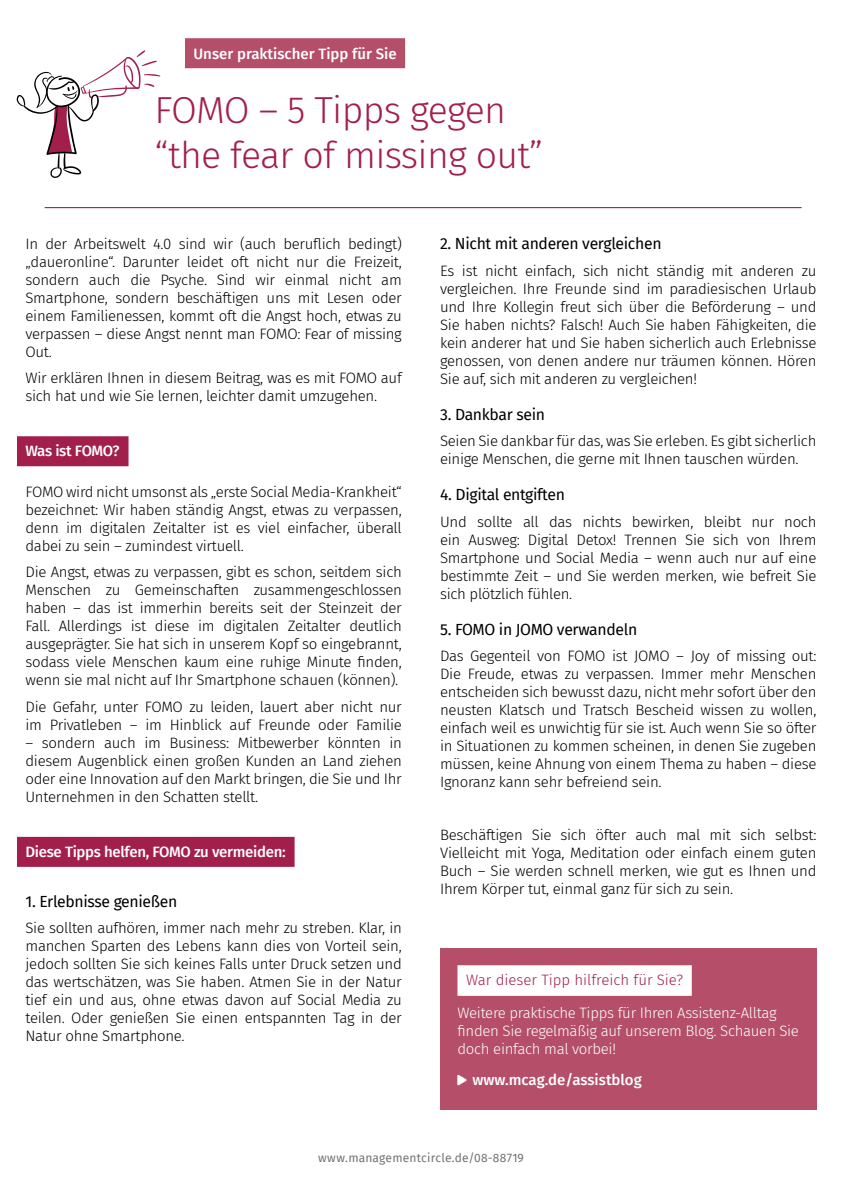
<style>
.page{position:relative;width:842px;height:1178px;background:#fff}
.page>*{position:absolute;margin:0;border:0;box-sizing:border-box;transform-origin:0 0}
.t1{font:300 37.5px/45px "Fira Sans";letter-spacing:-.02em;color:#a21f4c}
.t2{font:15.75px "Fira Sans";letter-spacing:-.02em;color:#000}
.t3{font:300 15px/18px "Fira Sans";letter-spacing:-.02em;color:#000;text-align:justify}
.t4{font:300 15px/18.1px "Fira Sans";letter-spacing:-.02em;color:#fff}
.t5{font:500 15px "Fira Sans";letter-spacing:-.01em;color:#fff}
.t6{font:300 15px "Fira Sans";color:#a21f4c}
.t7{font:500 15px "Fira Sans";letter-spacing:-.03em;color:#fff}
.t8{font:12px "Fira Sans";letter-spacing:.015em;color:#737373}
</style>
<div class="page">
<div style="left:185px;top:38px;width:220px;height:30px;background:#b44e69"></div>
<svg style="left:16px;top:50px;width:145px;height:128px"></svg>
<hr style="left:45px;top:207px;width:756px;height:1px;background:#a21f4c">
<div style="left:440px;top:948px;width:376px;height:162px;background:#b44e69"></div>
<div style="left:457px;top:965px;width:235px;height:31px;background:#fff"></div>
<div style="left:17px;top:436px;width:112px;height:30px;background:#a21f4c"></div>
<div style="left:17px;top:837px;width:278px;height:30px;background:#a21f4c"></div>
<p class="t5" style="left:193px;top:42px;width:205px">Unser praktischer Tipp für Sie</p>
<h1 class="t1" style="left:155px;top:87px;width:390px">FOMO – 5 Tipps gegen “the fear of missing out”</h1>
<p class="t3" style="left:26px;top:234px;width:378px">In der Arbeitswelt 4.0 sind wir (auch beruflich bedingt) „daueronline“. Darunter leidet oft nicht nur die Freizeit, sondern auch die Psyche. Sind wir einmal nicht am Smartphone, sondern beschäftigen uns mit Lesen oder einem Familienessen, kommt oft die Angst hoch, etwas zu verpassen – diese Angst nennt man FOMO: Fear of missing Out.</p>
<p class="t3" style="left:26px;top:369px;width:378px">Wir erklären Ihnen in diesem Beitrag, was es mit FOMO auf sich hat und wie Sie lernen, leichter damit umzugehen.</p>
<p class="t7" style="left:26px;top:439px;width:96px">Was ist FOMO?</p>
<p class="t3" style="left:26px;top:482px;width:378px">FOMO wird nicht umsonst als „erste Social Media-Krankheit“ bezeichnet: Wir haben ständig Angst, etwas zu verpassen, denn im digitalen Zeitalter ist es viel einfacher, überall dabei zu sein – zumindest virtuell.</p>
<p class="t3" style="left:26px;top:563px;width:378px">Die Angst, etwas zu verpassen, gibt es schon, seitdem sich Menschen zu Gemeinschaften zusammengeschlossen haben – das ist immerhin bereits seit der Steinzeit der Fall. Allerdings ist diese im digitalen Zeitalter deutlich ausgeprägter. Sie hat sich in unserem Kopf so eingebrannt, sodass viele Menschen kaum eine ruhige Minute finden, wenn sie mal nicht auf Ihr Smartphone schauen (können).</p>
<p class="t3" style="left:26px;top:697px;width:378px">Die Gefahr, unter FOMO zu leiden, lauert aber nicht nur im Privatleben – im Hinblick auf Freunde oder Familie</p>
<p class="t3" style="left:26px;top:733px;width:378px">– sondern auch im Business: Mitbewerber könnten in diesem Augenblick einen großen Kunden an Land ziehen oder eine Innovation auf den Markt bringen, die Sie und Ihr Unternehmen in den Schatten stellt.</p>
<p class="t5" style="left:26px;top:839px;width:262px">Diese Tipps helfen, FOMO zu vermeiden:</p>
<p class="t2" style="left:26px;top:889px;width:153px">1. Erlebnisse genießen</p>
<p class="t3" style="left:26px;top:919px;width:378px">Sie sollten aufhören, immer nach mehr zu streben. Klar, in manchen Sparten des Lebens kann dies von Vorteil sein, jedoch sollten Sie sich keines Falls unter Druck setzen und das wertschätzen, was Sie haben. Atmen Sie in der Natur tief ein und aus, ohne etwas davon auf Social Media zu teilen. Oder genießen Sie einen entspannten Tag in der Natur ohne Smartphone.</p>
<p class="t2" style="left:440px;top:232px;width:223px">2. Nicht mit anderen vergleichen</p>
<p class="t3" style="left:440px;top:262px;width:378px">Es ist nicht einfach, sich nicht ständig mit anderen zu vergleichen. Ihre Freunde sind im paradiesischen Urlaub und Ihre Kollegin freut sich über die Beförderung – und Sie haben nichts? Falsch! Auch Sie haben Fähigkeiten, die kein anderer hat und Sie haben sicherlich auch Erlebnisse genossen, von denen andere nur träumen können. Hören Sie auf, sich mit anderen zu vergleichen!</p>
<p class="t2" style="left:440px;top:402px;width:106px">3. Dankbar sein</p>
<p class="t3" style="left:440px;top:432px;width:378px">Seien Sie dankbar für das, was Sie erleben. Es gibt sicherlich einige Menschen, die gerne mit Ihnen tauschen würden.</p>
<p class="t2" style="left:440px;top:483px;width:126px">4. Digital entgiften</p>
<p class="t3" style="left:440px;top:512px;width:378px">Und sollte all das nichts bewirken, bleibt nur noch ein Ausweg: Digital Detox! Trennen Sie sich von Ihrem Smartphone und Social Media – wenn auch nur auf eine bestimmte Zeit – und Sie werden merken, wie befreit Sie sich plötzlich fühlen.</p>
<p class="t2" style="left:440px;top:617px;width:199px">5. FOMO in JOMO verwandeln</p>
<p class="t3" style="left:440px;top:647px;width:378px">Das Gegenteil von FOMO ist JOMO – Joy of missing out:<br>Die Freude, etwas zu verpassen. Immer mehr Menschen entscheiden sich bewusst dazu, nicht mehr sofort über den neusten Klatsch und Tratsch Bescheid wissen zu wollen, einfach weil es unwichtig für sie ist. Auch wenn Sie so öfter in Situationen zu kommen scheinen, in denen Sie zugeben müssen, keine Ahnung von einem Thema zu haben – diese Ignoranz kann sehr befreiend sein.</p>
<p class="t3" style="left:440px;top:826px;width:378px">Beschäftigen Sie sich öfter auch mal mit sich selbst:<br>Vielleicht mit Yoga, Meditation oder einfach einem guten Buch – Sie werden schnell merken, wie gut es Ihnen und Ihrem Körper tut, einmal ganz für sich zu sein.</p>
<p class="t6" style="left:466px;top:969px;width:218px">War dieser Tipp hilfreich für Sie?</p>
<p class="t4" style="left:457px;top:1003px;width:343px">Weitere praktische Tipps für Ihren Assistenz-Alltag finden Sie regelmäßig auf unserem Blog. Schauen Sie doch einfach mal vorbei!</p>
<p class="t5" style="left:472px;top:1068px;width:171px">www.mcag.de/assistblog</p>
<p class="t8" style="left:318px;top:1149px;width:207px">www.managementcircle.de/08-88719</p>
</div>
